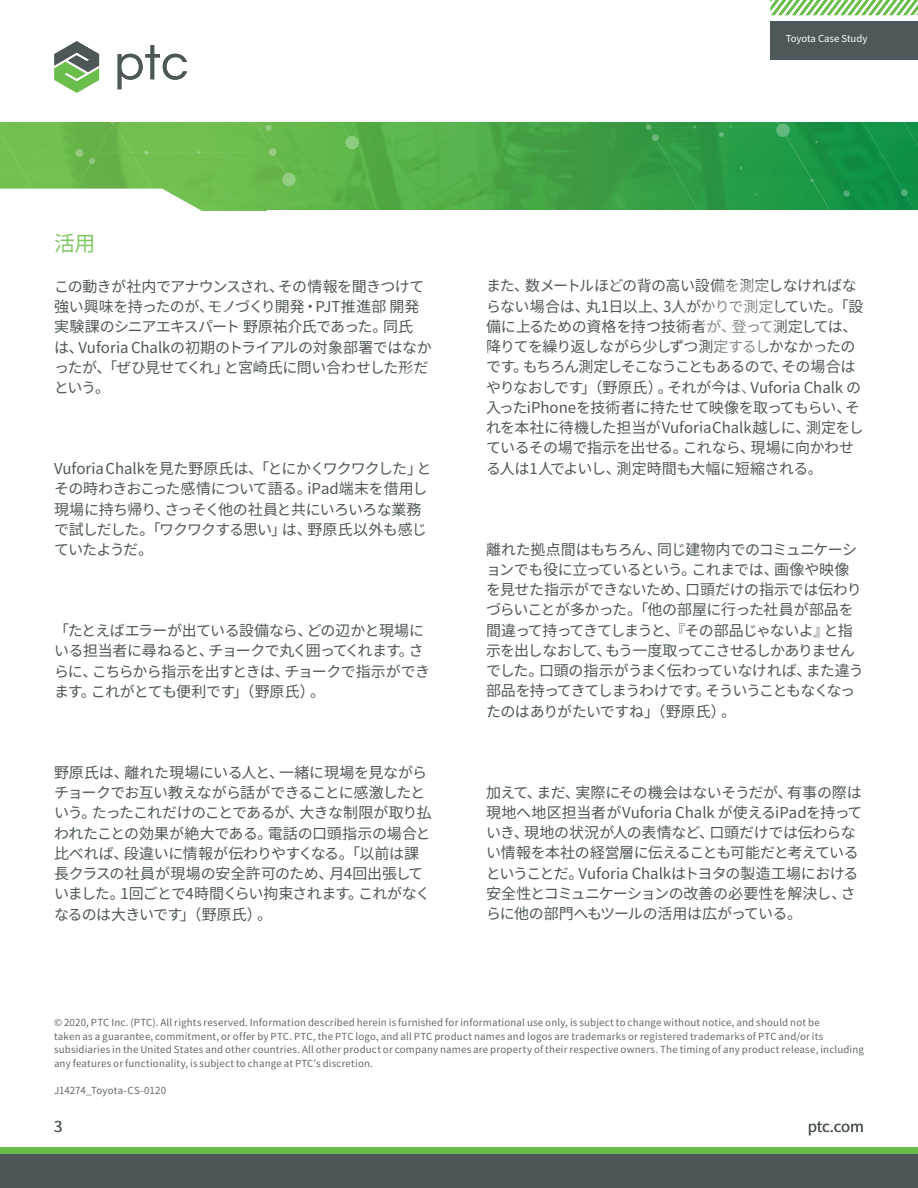
<style>
.page{position:relative;width:918px;height:1188px;background:#fff}
.page>*{position:absolute;margin:0;border:0;box-sizing:border-box;transform-origin:0 0}
.t1{font:21px "Noto Sans CJ Kjp";color:#82c663}
.t2{font:15px/20.2px "Noto Sans CJ Kjp";letter-spacing:-.035em;color:#4e5758}
.t3{font:15px/20.2px "Noto Sans CJ Kjp";letter-spacing:-.015em;color:#4e5758}
.t4{font:9.75px/13.5px "Noto Sans CJ Kjp";letter-spacing:.02em;color:#616869}
.t5{font:9.6px "Noto Sans CJ Kjp";color:#fff}
</style>
<div class="page">
<img style="left:360px;top:122px;width:123px;height:88px">
<div style="left:770px;top:21px;width:148px;height:39px;background:#4e5759"></div>
<svg style="left:483px;top:122px;width:435px;height:88px;background:#2c9a45"></svg>
<svg style="left:771px;top:0;width:147px;height:15px"></svg>
<div style="left:0;top:1154px;width:918px;height:34px;background:#4e5758"></div>
<div style="left:0;top:1147px;width:918px;height:7px;background:#6cbe4c"></div>
<svg style="left:0;top:41px;width:360px;height:170px"></svg>
<p class="t5" style="left:786px;top:33px;width:83px">Toyota Case Study</p>
<p class="t5" style="left:786px;top:33px;width:107px">Cannondal Case Study</p>
<h1 class="t1" style="left:54px;top:232px;width:43px">活用</h1>
<p class="t2" style="left:54px;top:276px;width:379px">この動きが社内でアナウンスされ、その情報を聞きつけて強い興味を持ったのが、モノづくり開発・PJT推進部 開発実験課のシニアエキスパート 野原祐介氏であった。同氏<br>は、Vuforia Chalkの初期のトライアルの対象部署ではなかったが、「ぜひ見せてくれ」と宮崎氏に問い合わせした形だという。</p>
<p class="t2" style="left:54px;top:459px;width:379px">Vuforia Chalkを見た野原氏は、「とにかくワクワクした」とその時わきおこった感情について語る。iPad端末を借用し現場に持ち帰り、さっそく他の社員と共にいろいろな業務で試しだした。「ワクワクする思い」は、野原氏以外も感じていたようだ。</p>
<p class="t2" style="left:54px;top:621px;width:378px">「たとえばエラーが出ている設備なら、どの辺かと現場にいる担当者に尋ねると、チョークで丸く囲ってくれます。さらに、こちらから指示を出すときは、チョークで指示ができます。これがとても便利です」（野原氏）。</p>
<p class="t2" style="left:54px;top:762px;width:379px">野原氏は、離れた現場にいる人と、一緒に現場を見ながらチョークでお互い教えながら話ができることに感激したという。たったこれだけのことであるが、大きな制限が取り払われたことの効果が絶大である。電話の口頭指示の場合と比べれば、段違いに情報が伝わりやすくなる。「以前は課長クラスの社員が現場の安全許可のため、月4回出張していました。1回ごとで4時間くらい拘束されます。これがなくなるのは大きいです」（野原氏）。</p>
<p class="t2" style="left:486px;top:276px;width:379px">また、数メートルほどの背の高い設備を測定しなければならない場合は、丸1日以上、3人がかりで測定していた。「設備に上るための資格を持つ技術者が、登って測定しては、降りてを繰り返しながら少しずつ測定するしかなかったのです。もちろん測定しそこなうこともあるので、その場合はやりなおしです」（野原氏）。それが今は、Vuforia Chalk の入ったiPhoneを技術者に持たせて映像を取ってもらい、それを本社に待機した担当がVuforia Chalk越しに、測定をしているその場で指示を出せる。これなら、現場に向かわせる人は1人でよいし、測定時間も大幅に短縮される。</p>
<p class="t2" style="left:486px;top:539px;width:379px">離れた拠点間はもちろん、同じ建物内でのコミュニケーションでも役に立っているという。これまでは、画像や映像を見せた指示ができないため、口頭だけの指示では伝わりづらいことが多かった。「他の部屋に行った社員が部品を間違って持ってきてしまうと、『その部品じゃないよ』と指示を出しなおして、もう一度取ってこさせるしかありませんでした。口頭の指示がうまく伝わっていなければ、また違う部品を持ってきてしまうわけです。そういうこともなくなったのはありがたいですね」（野原氏）。</p>
<p class="t3" style="left:486px;top:782px;width:378px">加えて、まだ、実際にその機会はないそうだが、有事の際は現地へ地区担当者がVuforia Chalk が使えるiPadを持っていき、現地の状況が人の表情など、口頭だけでは伝わらない情報を本社の経営層に伝えることも可能だと考えているということだ。Vuforia Chalkはトヨタの製造工場における安全性とコミュニケーションの改善の必要性を解決し、さらに他の部門へもツールの活用は広がっている。</p>
<p class="t4" style="left:54px;top:1016px;width:812px">© 2020, PTC Inc. (PTC). All rights reserved. Information described herein is furnished for informational use only, is subject to change without notice, and should not be<br>taken as a guarantee, commitment, or offer by PTC. PTC, the PTC logo, and all PTC product names and logos are trademarks or registered trademarks of PTC and/or its subsidiaries in the United States and other countries. All other product or company names are property of their respective owners. The timing of any product release, including any features or functionality, is subject to change at PTC’s discretion.</p>
<p class="t4" style="left:54px;top:1084px;width:114px">J14274_Toyota-CS-0120</p>
<p class="t2" style="left:54px;top:1116px;width:10px">3</p>
<p class="t2" style="left:808px;top:1116px;width:58px">ptc.com</p>
</div>
